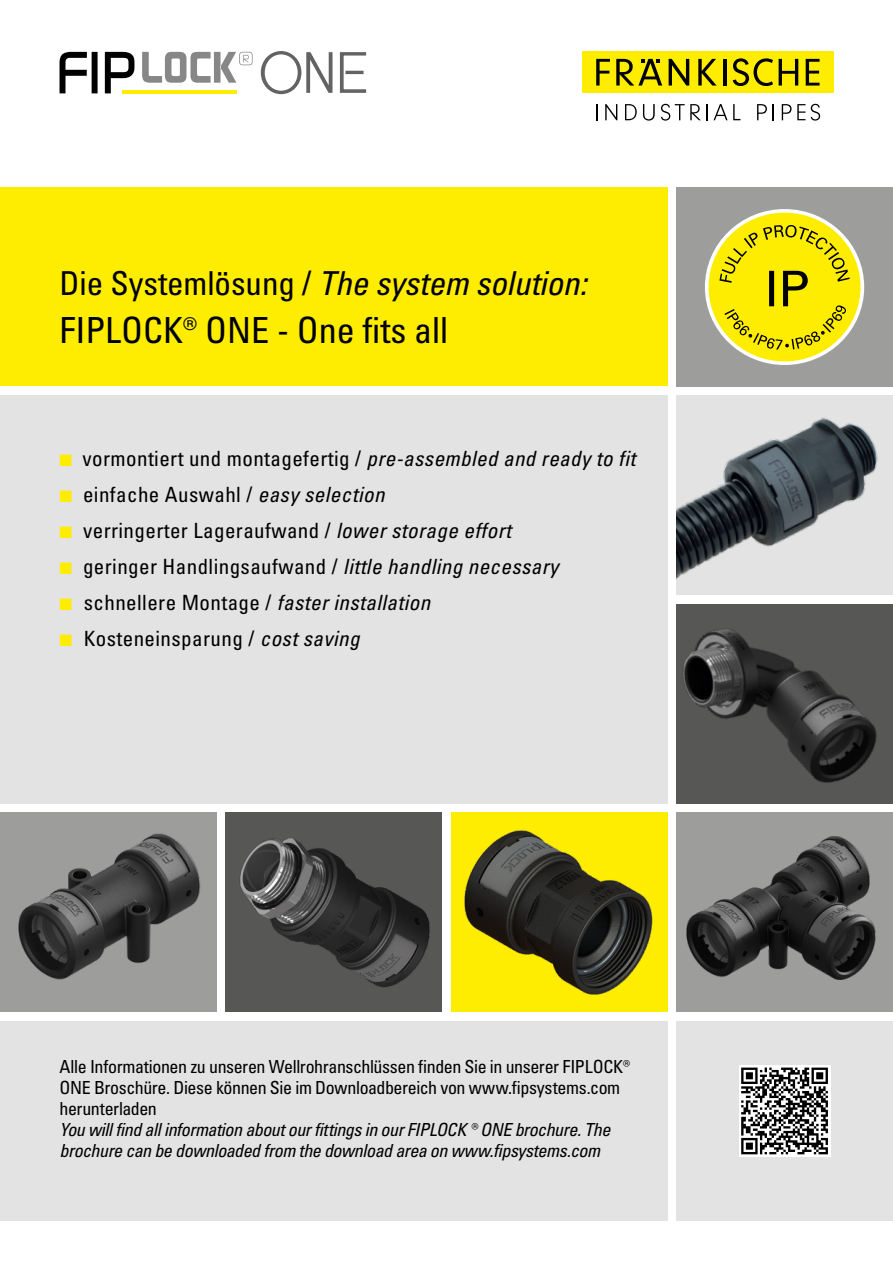
<style>
.page{position:relative;width:893px;height:1263px;background:#fff}
.page>*{position:absolute;margin:0;border:0;box-sizing:border-box;transform-origin:0 0}
.t1{font:condensed 36px "Univers LT Pro";color:#000}
.t2{font:italic condensed 33px "Univers LT Pro";color:#000}
.t3{font:condensed 21px "Univers LT Pro";letter-spacing:.02em;color:#000}
.t4{font:condensed 18px/21px "Univers LT Pro";letter-spacing:-.025em;color:#000}
.t5{font:italic condensed 18px/21px "Univers LT Pro";letter-spacing:-.02em;color:#000}
.s1{font-style:normal}
.s2{color:#ffed00}
.s3{font-style:italic}
</style>
<div class="page">
<div style="left:0;top:395px;width:668px;height:409px;background:#e3e3e3"></div>
<div style="left:676px;top:1020px;width:217px;height:200px;background:#e3e3e3"></div>
<svg style="left:60px;top:52px;width:74px;height:41px"></svg>
<svg style="left:260px;top:51px;width:106px;height:43px"></svg>
<hr style="left:122px;top:90px;width:115px;height:3px;background:#ffed00">
<svg style="left:142px;top:52px;width:111px;height:31px"></svg>
<div style="left:676px;top:187px;width:217px;height:200px;background:#9d9d9c"></div>
<div style="left:0;top:187px;width:668px;height:198px;background:#ffed00"></div>
<div style="left:0;top:812px;width:217px;height:200px;background:#9d9d9c"></div>
<div style="left:451px;top:812px;width:217px;height:200px;background:#ffed00"></div>
<div style="left:225px;top:812px;width:217px;height:200px;background:#575756"></div>
<img style="left:240px;top:838px;width:190px;height:150px">
<div style="left:0;top:1020px;width:668px;height:200px;background:#e3e3e3"></div>
<img style="left:676px;top:395px;width:217px;height:200px">
<svg style="left:707px;top:211px;width:155px;height:152px;background:#feef1f"></svg>
<div style="left:705px;top:209px;width:159px;height:156px;border:4px solid #fff;border-radius:50%"></div>
<svg style="left:719px;top:225px;width:131px;height:125px;background:#e0d10c"></svg>
<div style="left:739px;top:1065px;width:91px;height:92px;background:#fff"></div>
<svg style="left:741px;top:1067px;width:87px;height:87px"></svg>
<img style="left:676px;top:604px;width:217px;height:200px">
<img style="left:676px;top:812px;width:217px;height:200px">
<img style="left:18px;top:833px;width:183px;height:147px">
<img style="left:464px;top:830px;width:189px;height:165px">
<div style="left:582px;top:51px;width:251px;height:42px;background:#ffed00"></div>
<svg style="left:596px;top:59px;width:14px;height:27px"></svg>
<svg style="left:616px;top:59px;width:46px;height:27px"></svg>
<svg style="left:669px;top:59px;width:20px;height:27px"></svg>
<svg style="left:698px;top:59px;width:19px;height:27px"></svg>
<hr style="left:723px;top:59px;width:3px;height:27px;background:#000">
<svg style="left:733px;top:58px;width:40px;height:28px"></svg>
<svg style="left:779px;top:59px;width:19px;height:27px"></svg>
<svg style="left:806px;top:59px;width:13px;height:27px"></svg>
<svg style="left:596px;top:104px;width:2px;height:16px"></svg>
<svg style="left:605px;top:104px;width:12px;height:16px"></svg>
<svg style="left:625px;top:104px;width:12px;height:16px"></svg>
<svg style="left:643px;top:104px;width:12px;height:17px"></svg>
<svg style="left:707px;top:104px;width:33px;height:16px"></svg>
<svg style="left:757px;top:104px;width:10px;height:16px"></svg>
<svg style="left:773px;top:104px;width:1px;height:16px"></svg>
<svg style="left:782px;top:104px;width:9px;height:16px"></svg>
<svg style="left:797px;top:104px;width:8px;height:16px"></svg>
<svg style="left:661px;top:104px;width:40px;height:17px"></svg>
<svg style="left:811px;top:104px;width:9px;height:17px"></svg>
<h2 class="t2" style="left:60px;top:262px;width:529px"><span class="s1">Die Systemlösung /</span> The system solution:</h2>
<h1 class="t1" style="left:60px;top:307px;width:390px">FIPLOCK® ONE - One fits all</h1>
<p class="t3" style="left:60px;top:445px;width:577px"><span class="s2">■</span> vormontiert und montagefertig / <span class="s3">pre-assembled and ready to fit</span></p>
<p class="t3" style="left:60px;top:481px;width:327px"><span class="s2">■</span> einfache Auswahl / <span class="s3">easy selection</span></p>
<p class="t3" style="left:60px;top:517px;width:453px"><span class="s2">■</span> verringerter Lageraufwand / <span class="s3">lower storage effort</span></p>
<p class="t3" style="left:60px;top:553px;width:501px"><span class="s2">■</span> geringer Handlingsaufwand / <span class="s3">little handling necessary</span></p>
<p class="t3" style="left:60px;top:589px;width:372px"><span class="s2">■</span> schnellere Montage / <span class="s3">faster installation</span></p>
<p class="t3" style="left:60px;top:625px;width:302px"><span class="s2">■</span> Kosteneinsparung / <span class="s3">cost saving</span></p>
<p class="t4" style="left:60px;top:1055px;width:572px">Alle Informationen zu unseren Wellrohranschlüssen finden Sie in unserer FIPLOCK®<br>ONE Broschüre. Diese können Sie im Downloadbereich von www.fipsystems.com herunterladen</p>
<p class="t5" style="left:60px;top:1118px;width:552px">You will find all information about our fittings in our FIPLOCK ® ONE brochure. The brochure can be downloaded from the download area on www.fipsystems.com</p>
</div>
